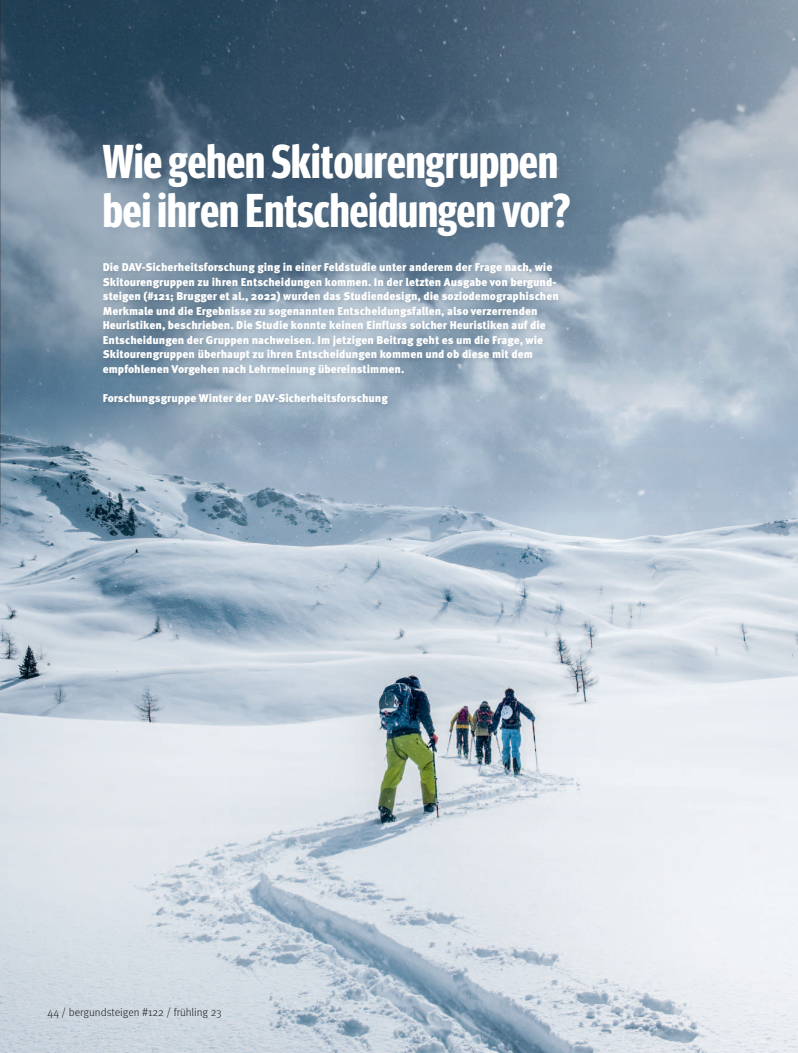
<style>
.page{position:relative;width:798px;height:1053px;background:#fff}
.page>*{position:absolute;margin:0;border:0;box-sizing:border-box;transform-origin:0 0}
.t1{font:700 47.5px "Meta Headline OT Comp";color:#fff}
.t2{font:900 11.25px/14.5px "Meta OT";color:#fff}
.t3{font:300 11.25px "Meta OT";color:#231f20}
</style>
<div class="page">
<img style="left:0;top:523px;width:797px;height:529px">
<svg style="left:0;top:0;width:797px;height:523px;background:#7b90a3"></svg>
<img style="left:73px;top:132px;width:554px;height:148px">
<img style="left:91px;top:248px;width:491px;height:173px">
<p class="t1" style="left:103px;top:144px;width:456px">Wie gehen Skitourengruppen</p>
<p class="t1" style="left:103px;top:193px;width:469px">bei ihren Entscheidungen vor?</p>
<p class="t2" style="left:103px;top:261px;width:457px">Die DAV-Sicherheitsforschung ging in einer Feldstudie unter anderem der Frage nach, wie Skitourengruppen zu ihren Entscheidungen kommen. In der letzten Ausgabe von bergund&shy;steigen (#121; Brugger et al., 2022) wurden das Studiendesign, die soziodemographischen Merkmale und die Ergebnisse zu sogenannten Entscheidungsfallen, also verzerrenden Heuristiken, beschrieben. Die Studie konnte keinen Einfluss solcher Heuristiken auf die Entscheidungen der Gruppen nachweisen. Im jetzigen Beitrag geht es um die Frage, wie Skitourengruppen überhaupt zu ihren Entscheidungen kommen und ob diese mit dem empfohlenen Vorgehen nach Lehrmeinung übereinstimmen.</p>
<p class="t2" style="left:103px;top:391px;width:286px">Forschungsgruppe Winter der DAV-Sicherheitsforschung</p>
<p class="t3" style="left:48px;top:1007px;width:175px">44 / bergundsteigen #122 / frühling 23</p>
</div>
